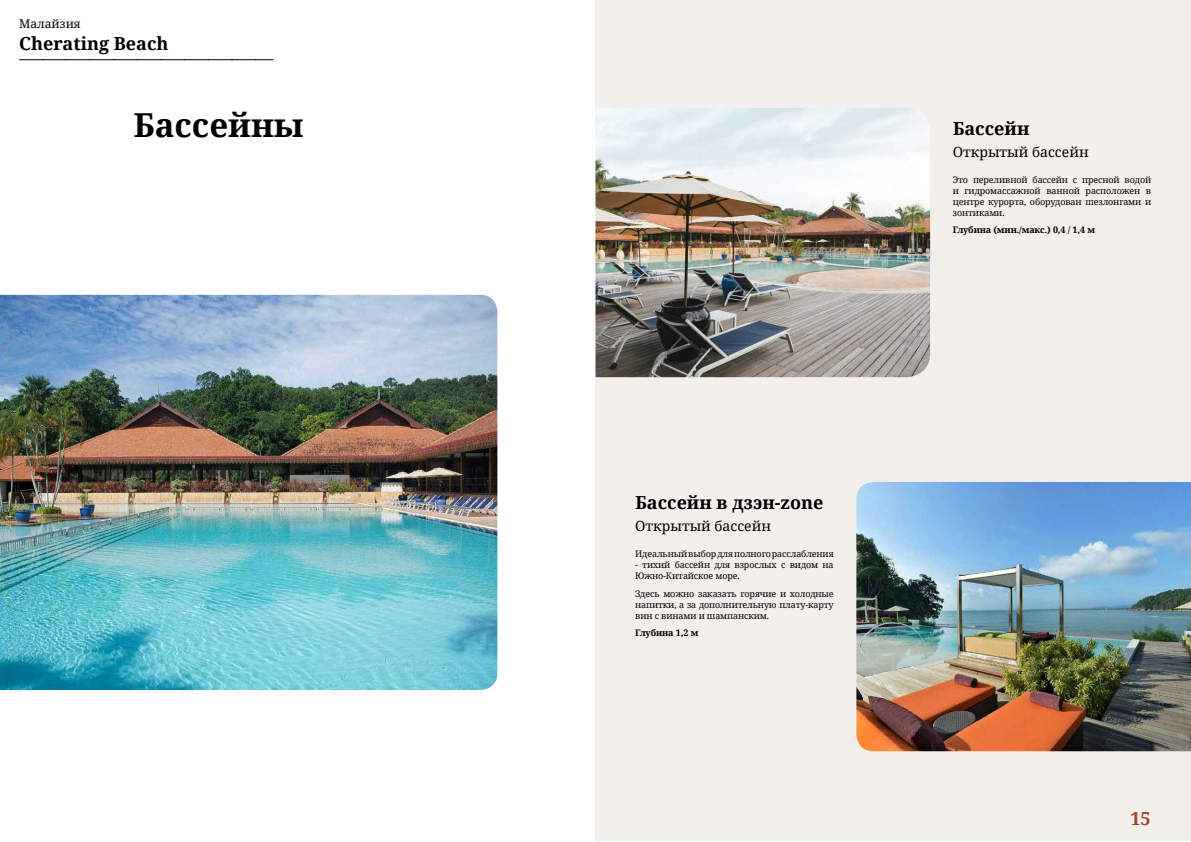
<style>
.page{position:relative;width:1191px;height:842px;background:#fff}
.page>*{position:absolute;margin:0;border:0;box-sizing:border-box;transform-origin:0 0}
.t1{font:700 33px "Noto Serif";color:#000}
.t2{font:700 18px "Noto Serif";color:#000}
.t3{font:700 18px "Noto Serif";color:#9d432c}
.t4{font:14px "Noto Serif";color:#000}
.t5{font:12px "Noto Serif";color:#000}
.t6{font:9px/11px "Noto Serif";letter-spacing:-.015em;color:#000;text-align:justify}
.t7{font:700 9px "Noto Serif";letter-spacing:-.015em;color:#000}
</style>
<div class="page">
<div style="left:595px;top:0;width:596px;height:841px;background:#f3f0ec"></div>
<img style="left:0;top:295px;width:497px;height:395px">
<img style="left:595px;top:108px;width:335px;height:269px">
<img style="left:856px;top:482px;width:335px;height:269px">
<svg style="left:20px;top:59px;width:253px;height:1px"></svg>
<h3 class="t5" style="left:19px;top:16px;width:63px">Малайзия</h3>
<h2 class="t2" style="left:19px;top:31px;width:151px">Cherating Beach</h2>
<h1 class="t1" style="left:133px;top:102px;width:172px">Бассейны</h1>
<h2 class="t2" style="left:635px;top:490px;width:190px">Бассейн в дзэн-zone</h2>
<h3 class="t4" style="left:635px;top:516px;width:137px">Открытый бассейн</h3>
<p class="t6" style="left:635px;top:548px;width:200px">Идеальный выбор для полного расслабления</p>
<p class="t6" style="left:635px;top:559px;width:200px">- тихий бассейн для взрослых с видом на<br>Южно-Китайское море.</p>
<p class="t6" style="left:635px;top:588px;width:200px">Здесь можно заказать горячие и холодные напитки, а за дополнительную плату-карту вин с винами и шампанским.</p>
<p class="t7" style="left:635px;top:626px;width:65px">Глубина 1,2 м</p>
<h2 class="t2" style="left:952px;top:116px;width:78px">Бассейн</h2>
<h3 class="t4" style="left:952px;top:142px;width:137px">Открытый бассейн</h3>
<p class="t6" style="left:952px;top:174px;width:200px">Это переливной бассейн с пресной водой и гидромассажной ванной расположен в центре курорта, оборудован шезлонгами и зонтиками.</p>
<p class="t7" style="left:952px;top:223px;width:144px">Глубина (мин./макс.) 0,4 / 1,4 м</p>
<h2 class="t3" style="left:1130px;top:806px;width:22px">15</h2>
</div>
